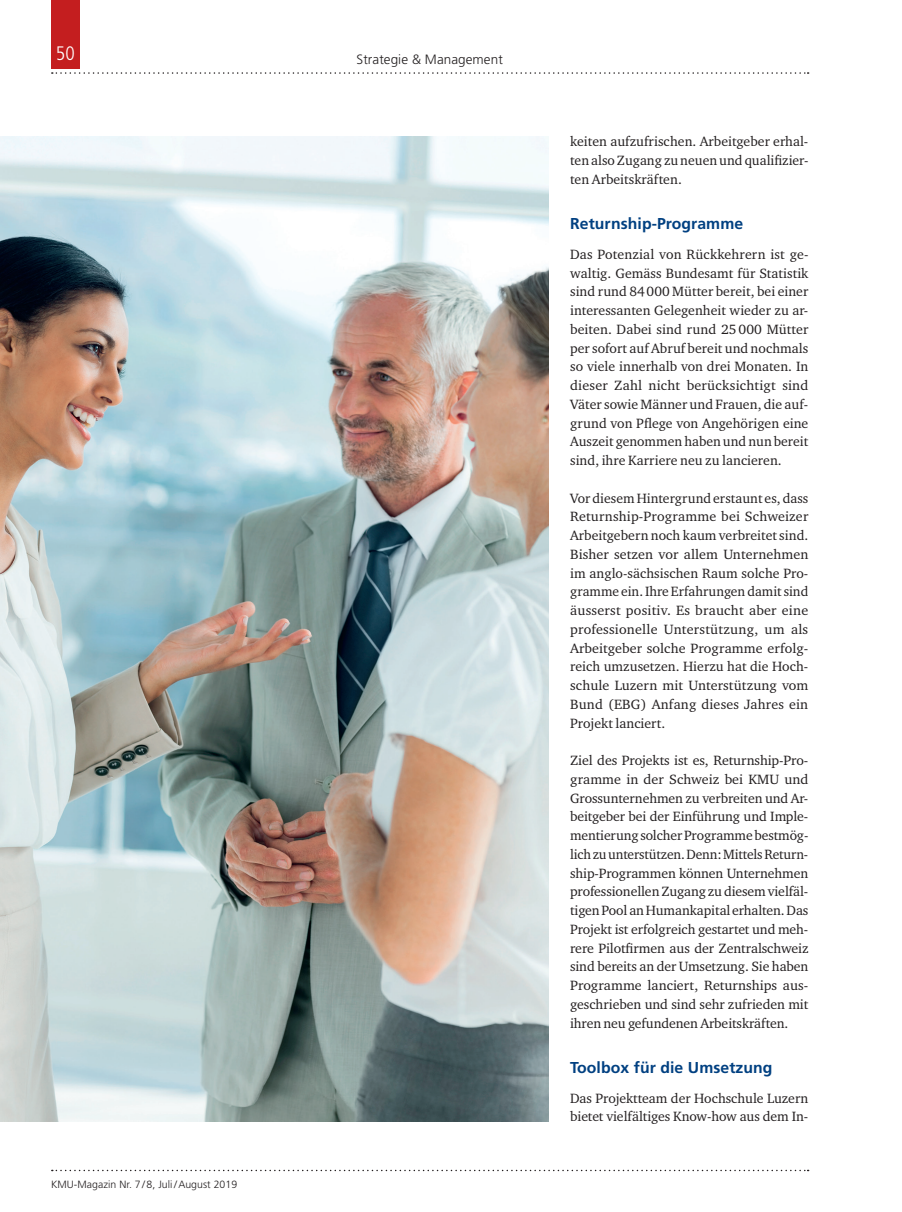
<style>
.page{position:relative;width:902px;height:1212px;background:#fff}
.page>*{position:absolute;margin:0;border:0;box-sizing:border-box;transform-origin:0 0}
.t1{font:300 condensed 19.5px "Frutiger LT Std";color:#fff}
.t2{font:700 15.75px "Frutiger LT Std";letter-spacing:.005em;color:#014081}
.t3{font:13.8px/18.8px "Charter ITC Std";color:#231f20;text-align:justify}
.t4{font:300 13.5px "Frutiger LT Std";letter-spacing:.005em;color:#231f20}
.t5{font:300 10.5px "Frutiger LT Std";letter-spacing:.005em;color:#231f20}
</style>
<div class="page">
<svg style="left:52px;top:1170px;width:756px;height:1px"></svg>
<svg style="left:52px;top:72px;width:756px;height:2px"></svg>
<div style="left:51px;top:0;width:29px;height:68px;background:#c41e1f"></div>
<img style="left:0;top:136px;width:549px;height:985px">
<h1 class="t1" style="left:56px;top:42px;width:20px">50</h1>
<p class="t5" style="left:51px;top:1178px;width:188px">KMU-Magazin Nr. 7/8, Juli/August 2019</p>
<p class="t4" style="left:356px;top:51px;width:148px">Strategie &amp; Management</p>
<p class="t3" style="left:570px;top:132px;width:240px">keiten aufzufrischen. Arbeitgeber erhal&shy;ten also Zugang zu neuen und qualifizier&shy;ten Arbeitskräften.</p>
<p class="t2" style="left:570px;top:214px;width:175px">Returnship-Programme</p>
<p class="t3" style="left:570px;top:244px;width:240px">Das Potenzial von Rückkehrern ist ge&shy;waltig. Gemäss Bundesamt für Statistik sind rund 84000 Mütter bereit, bei einer interessanten Gelegenheit wieder zu ar&shy;beiten. Dabei sind rund 25000 Mütter per sofort auf Abruf bereit und nochmals so viele innerhalb von drei Monaten. In dieser Zahl nicht berücksichtigt sind Väter sowie Männer und Frauen, die auf&shy;grund von Pflege von Angehörigen eine Auszeit genommen haben und nun bereit sind, ihre Karriere neu zu lancieren.</p>
<p class="t3" style="left:570px;top:488px;width:240px">Vor diesem Hintergrund erstaunt es, dass Returnship-Programme bei Schweizer Arbeitgebern noch kaum verbreitet sind.<br>Bisher setzen vor allem Unternehmen im anglo-sächsischen Raum solche Pro&shy;gramme ein. Ihre Erfahrungen damit sind äusserst positiv. Es braucht aber eine professionelle Unterstützung, um als Arbeitgeber solche Programme erfolg&shy;reich umzusetzen. Hierzu hat die Hoch&shy;schule Luzern mit Unterstützung vom Bund (EBG) Anfang dieses Jahres ein Projekt lanciert.</p>
<p class="t3" style="left:570px;top:751px;width:240px">Ziel des Projekts ist es, Returnship-Pro&shy;gramme in der Schweiz bei KMU und Grossunternehmen zu verbreiten und Ar&shy;beitgeber bei der Einführung und Imple&shy;mentierung solcher Programme bestmög&shy;lich zu unterstützen. Denn: Mittels Return&shy;ship-Programmen können Unternehmen professionellen Zugang zu diesem vielfäl&shy;tigen Pool an Humankapital erhalten. Das Projekt ist erfolgreich gestartet und meh&shy;rere Pilotfirmen aus der Zentralschweiz sind bereits an der Umsetzung. Sie haben Programme lanciert, Returnships aus&shy;geschrieben und sind sehr zufrieden mit ihren neu gefundenen Arbeitskräften.</p>
<p class="t2" style="left:570px;top:1058px;width:204px">Toolbox für die Umsetzung</p>
<p class="t3" style="left:570px;top:1088px;width:240px">Das Projektteam der Hochschule Luzern bietet vielfältiges Know-how aus dem In-</p>
</div>
